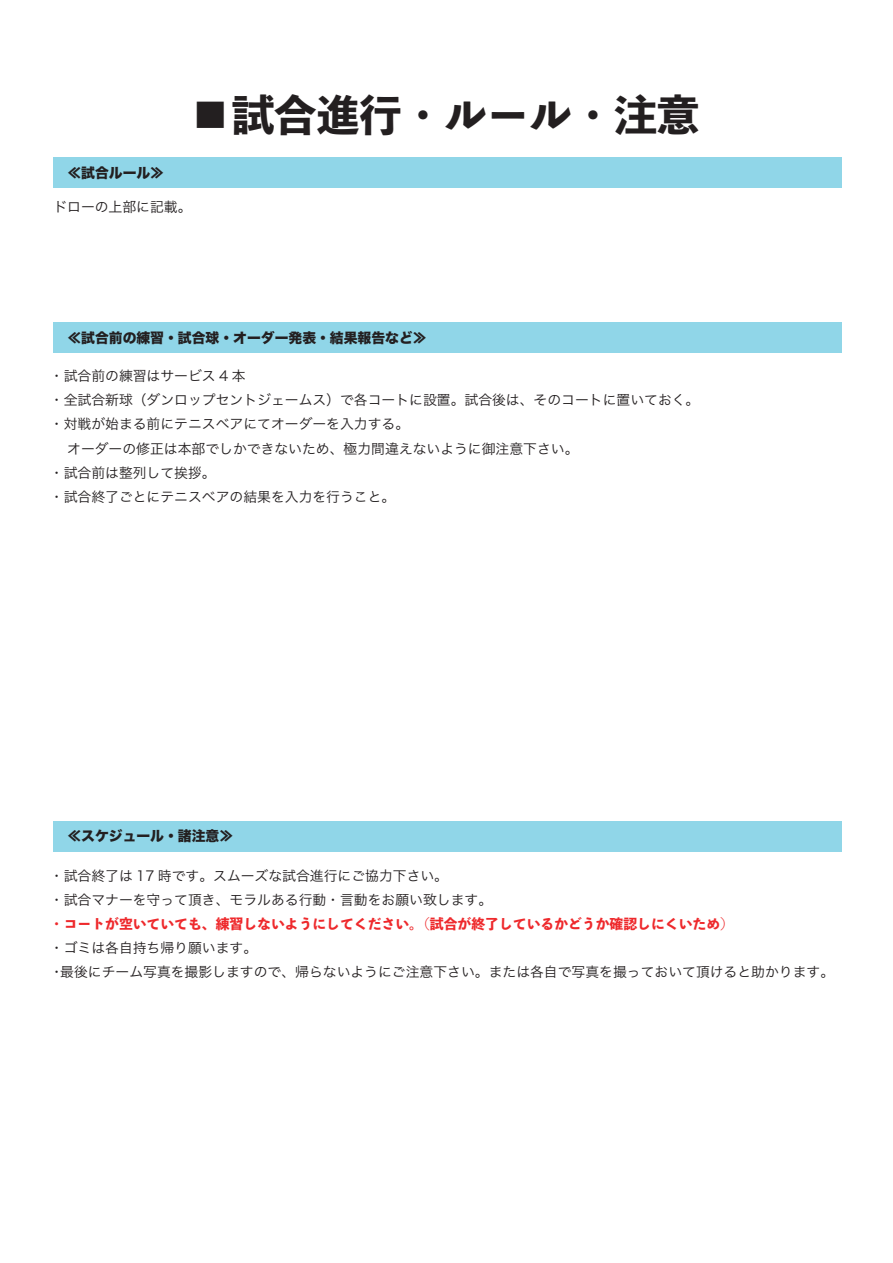
<style>
.page{position:relative;width:893px;height:1263px;background:#fff}
.page>*{position:absolute;margin:0;border:0;box-sizing:border-box;transform-origin:0 0}
.t1{font:800 42.45px "Toppan Bunkyu Midashi Gothic Std N";color:#231f20}
.t2{font:13.8px "Hira Kaku Pro W3";color:#231f20}
.t3{font:13.8px "Toppan Bunkyu Midashi Go Std EB";color:#ee292c}
.t4{font:13.8px "Hira Kaku Std W8";color:#231f20}
</style>
<div class="page">
<div style="left:54px;top:821px;width:788px;height:30px;background:#90d6e8"></div>
<div style="left:54px;top:157px;width:788px;height:30px;background:#90d6e8"></div>
<div style="left:54px;top:322px;width:788px;height:30px;background:#90d6e8"></div>
<p class="t4" style="left:54px;top:165px;width:112px">　≪試合ルール≫</p>
<p class="t1" style="left:189px;top:82px;width:512px">■試合進行・ルール・注意</p>
<p class="t2" style="left:53px;top:194px;width:154px">ドローの上部に記載。　</p>
<p class="t4" style="left:54px;top:330px;width:375px">　≪試合前の練習・試合球・オーダー発表・結果報告など≫</p>
<p class="t2" style="left:50px;top:363px;width:197px">・試合前の練習はサービス 4 本</p>
<p class="t2" style="left:50px;top:388px;width:651px">・全試合新球（ダンロップセントジェームス）で各コートに設置。試合後は、そのコートに置いておく。</p>
<p class="t2" style="left:50px;top:412px;width:361px">・対戦が始まる前にテニスベアにてオーダーを入力する。</p>
<p class="t2" style="left:53px;top:436px;width:527px">　オーダーの修正は本部でしかできないため、極力間違えないように御注意下さい。</p>
<p class="t2" style="left:50px;top:460px;width:167px">・試合前は整列して挨拶。</p>
<p class="t2" style="left:50px;top:484px;width:347px">・試合終了ごとにテニスベアの結果を入力を行うこと。</p>
<p class="t4" style="left:54px;top:828px;width:181px">　≪スケジュール・諸注意≫</p>
<p class="t2" style="left:50px;top:863px;width:400px">・試合終了は 17 時です。スムーズな試合進行にご協力下さい。</p>
<p class="t2" style="left:50px;top:887px;width:444px">・試合マナーを守って頂き、モラルある行動・言動をお願い致します。</p>
<p class="t3" style="left:50px;top:913px;width:686px">・コートが空いていても、練習しないようにしてください。（試合が終了しているかどうか確認しにくいため）</p>
<p class="t2" style="left:50px;top:936px;width:209px">・ゴミは各自持ち帰り願います。</p>
<p class="t2" style="left:50px;top:960px;width:786px">・最後にチーム写真を撮影しますので、帰らないようにご注意下さい。または各自で写真を撮っておいて頂けると助かります。</p>
</div>
